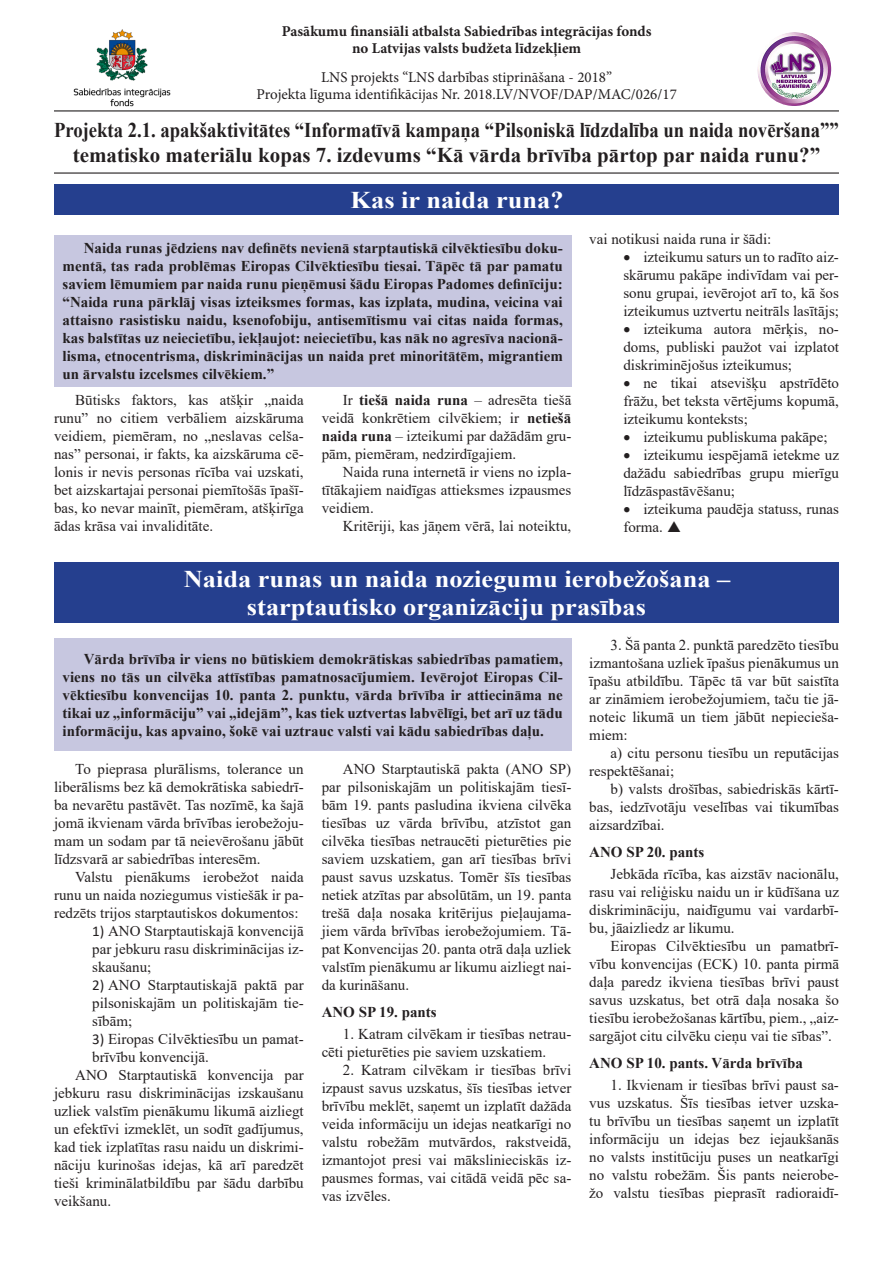
<style>
.page{position:relative;width:893px;height:1263px;background:#fff}
.page>*{position:absolute;margin:0;border:0;box-sizing:border-box;transform-origin:0 0}
.t1{font:700 24px/27.6px "Times New Roman";color:#fff;scale:1.1 1}
.t2{font:700 21px/25.2px "Times New Roman";color:#231f20;text-align:center;scale:.89 1}
.t3{font:15px/18px "Times New Roman";color:#231f20;text-align:justify}
.t4{font:700 15px/18px "Times New Roman";color:#231f20;text-align:justify}
.t5{font:15px "Minion Pro";color:#231f20}
.t6{font:700 15px "Minion Pro";color:#231f20}
.s1{font-weight:700}
.s2{font-family:"Calibri"}
</style>
<div class="page">
<img style="left:757px;top:32px;width:74px;height:74px;border-radius:37px">
<img style="left:73px;top:29px;width:98px;height:78px">
<div style="left:54px;top:185px;width:785px;height:30px;background:#253f8e"></div>
<hr style="left:54px;top:110px;width:785px;height:1px;background:#231f20">
<hr style="left:54px;top:172px;width:785px;height:2px;background:#231f20">
<div style="left:54px;top:235px;width:517px;height:152px;background:#c7c7e0"></div>
<div style="left:54px;top:562px;width:785px;height:61px;background:#253f8e"></div>
<div style="left:54px;top:638px;width:517px;height:113px;background:#c7c7e0"></div>
<p class="t6" style="left:282px;top:21px;width:371px">Pasākumu finansiāli atbalsta Sabiedrības integrācijas fonds</p>
<p class="t6" style="left:352px;top:37px;width:231px">no Latvijas valsts budžeta līdzekļiem</p>
<p class="t5" style="left:321px;top:67px;width:292px">LNS projekts “LNS darbības stiprināšana - 2018”</p>
<p class="t5" style="left:256px;top:84px;width:422px">Projekta līguma identifikācijas Nr. 2018.LV/NVOF/DAP/MAC/026/17</p>
<p class="t2" style="left:54px;top:117px;width:883px">Projekta 2.1. apakšaktivitātes “Informatīvā kampaņa “Pilsoniskā līdzdalība un naida novēršana”” tematisko materiālu kopas 7. izdevums “Kā vārda brīvība pārtop par naida runu?”</p>
<p class="t1" style="left:351px;top:186px;width:195px">Kas ir naida runa?</p>
<p class="t4" style="left:63px;top:238px;width:502px;text-indent:21px">Naida runas jēdziens nav definēts nevienā starptautiskā cilvēktiesību doku&shy;mentā, tas rada problēmas Eiropas Cilvēktiesību tiesai. Tāpēc tā par pamatu saviem lēmumiem par naida runu pieņēmusi šādu Eiropas Padomes definīciju: “Naida runa pārklāj visas izteiksmes formas, kas izplata, mudina, veicina vai attaisno rasistisku naidu, ksenofobiju, antisemītismu vai citas naida formas, kas balstītas uz neiecietību, iekļaujot: neiecietību, kas nāk no agresīva nacionā&shy;lisma, etnocentrisma, diskriminācijas un naida pret minoritātēm, migrantiem un ārvalstu izcelsmes cilvēkiem.”</p>
<p class="t3" style="left:54px;top:391px;width:251px;text-indent:21px">Būtisks faktors, kas atšķir „naida runu” no citiem verbāliem aizskāruma veidiem, piemēram, no „neslavas celša&shy;nas” personai, ir fakts, ka aizskāruma cē&shy;lonis ir nevis personas rīcība vai uzskati, bet aizskartajai personai piemītošās īpašī&shy;bas, ko nevar mainīt, piemēram, atšķirīga ādas krāsa vai invaliditāte.</p>
<p class="t3" style="left:322px;top:391px;width:251px;text-indent:21px">Ir <span class="s1">tiešā naida runa</span> – adresēta tiešā veidā konkrētiem cilvēkiem; ir <span class="s1">netiešā naida runa</span> – izteikumi par dažādām gru&shy;pām, piemēram, nedzirdīgajiem.</p>
<p class="t3" style="left:322px;top:463px;width:251px;text-indent:21px">Naida runa internetā ir viens no izpla&shy;tītākajiem naidīgas attieksmes izpausmes veidiem.</p>
<p class="t3" style="left:343px;top:517px;width:230px">Kritēriji, kas jāņem vērā, lai noteiktu,</p>
<p class="t3" style="left:589px;top:230px;width:184px">vai notikusi naida runa ir šādi:</p>
<p class="t3" style="left:623px;top:248px;width:217px">• izteikumu saturs un to radīto aiz&shy;skārumu pakāpe indivīdam vai per&shy;sonu grupai, ievērojot arī to, kā šos izteikumus uztvertu neitrāls lasītājs;</p>
<p class="t3" style="left:623px;top:320px;width:217px">• izteikuma autora mērķis, no&shy;doms, publiski paužot vai izplatot diskriminējošus izteikumus;</p>
<p class="t3" style="left:623px;top:374px;width:217px">• ne tikai atsevišķu apstrīdēto frāžu, bet teksta vērtējums kopumā, izteikumu konteksts;</p>
<p class="t3" style="left:623px;top:428px;width:206px">• izteikumu publiskuma pakāpe;</p>
<p class="t3" style="left:623px;top:446px;width:217px">• izteikumu iespējamā ietekme uz dažādu sabiedrības grupu mierīgu līdzāspastāvēšanu;</p>
<p class="t3" style="left:623px;top:500px;width:217px">• izteikuma paudēja statuss, runas forma.</p>
<p class="t1" style="left:247px;top:564px;width:441px;text-indent:-63px">Naida runas un naida noziegumu ierobežošana – starptautisko organizāciju prasības</p>
<p class="t4" style="left:63px;top:649px;width:502px;text-indent:21px">Vārda brīvība ir viens no būtiskiem demokrātiskas sabiedrības pamatiem, viens no tās un cilvēka attīstības pamatnosacījumiem. Ievērojot Eiropas Cil&shy;vēktiesību konvencijas 10. panta 2. punktu, vārda brīvība ir attiecināma ne tikai uz „informāciju” vai „idejām”, kas tiek uztvertas labvēlīgi, bet arī uz tādu informāciju, kas apvaino, šokē vai uztrauc valsti vai kādu sabiedrības daļu.</p>
<p class="t3" style="left:589px;top:636px;width:251px;text-indent:21px">3. Šā panta 2. punktā paredzēto tiesību izmantošana uzliek īpašus pienākumus un īpašu atbildību. Tāpēc tā var būt saistīta ar zināmiem ierobežojumiem, taču tie jā&shy;noteic likumā un tiem jābūt nepiecieša&shy;miem:</p>
<p class="t3" style="left:589px;top:744px;width:251px;text-indent:21px">a) citu personu tiesību un reputācijas respektēšanai;</p>
<p class="t3" style="left:589px;top:780px;width:251px;text-indent:21px">b) valsts drošības, sabiedriskās kārtī&shy;bas, iedzīvotāju veselības vai tikumības aizsardzībai.</p>
<p class="t4" style="left:589px;top:842px;width:117px">ANO SP 20. pants</p>
<p class="t3" style="left:589px;top:865px;width:251px;text-indent:21px">Jebkāda rīcība, kas aizstāv nacionālu, rasu vai reliģisku naidu un ir kūdīšana uz diskrimināciju, naidīgumu vai vardarbī&shy;bu, jāaizliedz ar likumu.</p>
<p class="t3" style="left:589px;top:937px;width:251px;text-indent:21px">Eiropas Cilvēktiesību un pamatbrī&shy;vību konvencijas (ECK) 10. panta pirmā daļa paredz ikviena tiesības brīvi paust savus uzskatus, bet otrā daļa nosaka šo tiesību ierobežošanas kārtību, piem., „aiz&shy;sargājot citu cilvēku cieņu vai tie sības”.</p>
<p class="t4" style="left:589px;top:1053px;width:215px">ANO SP 10. pants. Vārda brīvība</p>
<p class="t3" style="left:589px;top:1075px;width:251px;text-indent:21px">1. Ikvienam ir tiesības brīvi paust sa&shy;vus uzskatus. Šīs tiesības ietver uzska&shy;tu brīvību un tiesības saņemt un izplatīt informāciju un idejas bez iejaukšanās no valsts institūciju puses un neatkarīgi no valstu robežām. Šis pants neierobe&shy;žo valstu tiesības pieprasīt radioraidī-</p>
<p class="t3" style="left:54px;top:760px;width:251px;text-indent:21px">To pieprasa plurālisms, tolerance un liberālisms bez kā demokrātiska sabiedrī&shy;ba nevarētu pastāvēt. Tas nozīmē, ka šajā jomā ikvienam vārda brīvības ierobežoju&shy;mam un sodam par tā neievērošanu jābūt līdzsvarā ar sabiedrības interesēm.</p>
<p class="t3" style="left:54px;top:868px;width:251px;text-indent:21px">Valstu pienākums ierobežot naida runu un naida noziegumus vistiešāk ir pa&shy;redzēts trijos starptautiskos dokumentos:</p>
<p class="t3" style="left:92px;top:922px;width:213px"><span class="s2">1)</span> ANO Starptautiskajā konvencijā par jebkuru rasu diskriminācijas iz&shy;skaušanu;</p>
<p class="t3" style="left:92px;top:976px;width:213px"><span class="s2">2)</span> ANO Starptautiskajā paktā par pilsoniskajām un politiskajām tie&shy;sībām;</p>
<p class="t3" style="left:92px;top:1030px;width:213px"><span class="s2">3)</span> Eiropas Cilvēktiesību un pamat&shy;brīvību konvencijā.</p>
<p class="t3" style="left:54px;top:1066px;width:251px;text-indent:21px">ANO Starptautiskā konvencija par jebkuru rasu diskriminācijas izskaušanu uzliek valstīm pienākumu likumā aizliegt un efektīvi izmeklēt, un sodīt gadījumus, kad tiek izplatītas rasu naidu un diskrimi&shy;nāciju kurinošas idejas, kā arī paredzēt tieši kriminālatbildību par šādu darbību veikšanu.</p>
<p class="t3" style="left:322px;top:760px;width:251px;text-indent:21px">ANO Starptautiskā pakta (ANO SP) par pilsoniskajām un politiskajām tiesī&shy;bām 19. pants pasludina ikviena cilvēka tiesības uz vārda brīvību, atzīstot gan cilvēka tiesības netraucēti pieturēties pie saviem uzskatiem, gan arī tiesības brīvi paust savus uzskatus. Tomēr šīs tiesības netiek atzītas par absolūtām, un 19. panta trešā daļa nosaka kritērijus pieļaujama&shy;jiem vārda brīvības ierobežojumiem. Tā&shy;pat Konvencijas 20. panta otrā daļa uzliek valstīm pienākumu ar likumu aizliegt nai&shy;da kurināšanu.</p>
<p class="t4" style="left:322px;top:1002px;width:117px">ANO SP 19. pants</p>
<p class="t3" style="left:322px;top:1025px;width:251px;text-indent:21px">1. Katram cilvēkam ir tiesības netrau&shy;cēti pieturēties pie saviem uzskatiem.</p>
<p class="t3" style="left:322px;top:1061px;width:251px;text-indent:21px">2. Katram cilvēkam ir tiesības brīvi izpaust savus uzskatus, šīs tiesības ietver brīvību meklēt, saņemt un izplatīt dažāda veida informāciju un idejas neatkarīgi no valstu robežām mutvārdos, rakstveidā, izmantojot presi vai mākslinieciskās iz&shy;pausmes formas, vai citādā veidā pēc sa&shy;vas izvēles.</p>
</div>
